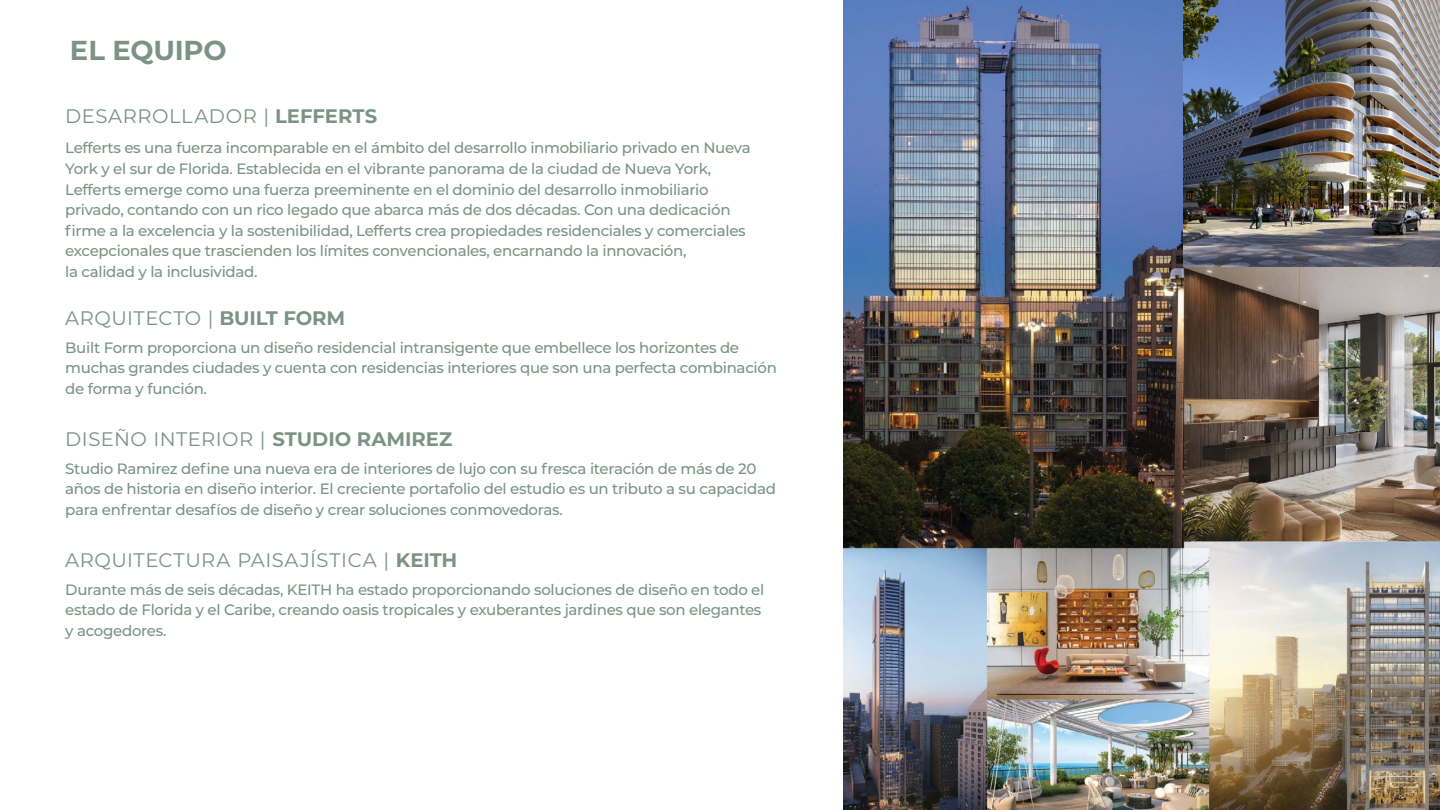
<style>
.page{position:relative;width:1440px;height:810px;background:#fff}
.page>*{position:absolute;margin:0;border:0;box-sizing:border-box;transform-origin:0 0}
.t1{font:700 27.38px "Montserrat";letter-spacing:-.01em;color:#7b9386}
.t2{font:19.58px "Montserrat";letter-spacing:.025em;color:#7b9386}
.t3{font:500 15px/20.6px "Montserrat";letter-spacing:-.02em;color:#7b9386}
.s1{font-weight:700}
</style>
<div class="page">
<img style="left:844px;top:0;width:596px;height:810px">
<img style="left:1184px;top:0;width:256px;height:267px">
<h1 class="t1" style="left:70px;top:31px;width:158px">EL EQUIPO</h1>
<h2 class="t2" style="left:65px;top:102px;width:313px">DESARROLLADOR | <span class="s1">LEFFERTS</span></h2>
<p class="t3" style="left:65px;top:137px;width:687px">Lefferts es una fuerza incomparable en el ámbito del desarrollo inmobiliario privado en Nueva York y el sur de Florida. Establecida en el vibrante panorama de la ciudad de Nueva York, Lefferts emerge como una fuerza preeminente en el dominio del desarrollo inmobiliario privado, contando con un rico legado que abarca más de dos décadas. Con una dedicación firme a la excelencia y la sostenibilidad, Lefferts crea propiedades residenciales y comerciales excepcionales que trascienden los límites convencionales, encarnando la innovación,<br>la calidad y la inclusividad.</p>
<h2 class="t2" style="left:65px;top:304px;width:282px">ARQUITECTO | <span class="s1">BUILT FORM</span></h2>
<p class="t3" style="left:65px;top:337px;width:713px">Built Form proporciona un diseño residencial intransigente que embellece los horizontes de muchas grandes ciudades y cuenta con residencias interiores que son una perfecta combinación de forma y función.</p>
<h2 class="t2" style="left:65px;top:425px;width:388px">DISEÑO INTERIOR | <span class="s1">STUDIO RAMIREZ</span></h2>
<p class="t3" style="left:65px;top:458px;width:712px">Studio Ramirez define una nueva era de interiores de lujo con su fresca iteración de más de 20 años de historia en diseño interior. El creciente portafolio del estudio es un tributo a su capacidad para enfrentar desafíos de diseño y crear soluciones conmovedoras.</p>
<h2 class="t2" style="left:65px;top:546px;width:394px">ARQUITECTURA PAISAJÍSTICA | <span class="s1">KEITH</span></h2>
<p class="t3" style="left:65px;top:579px;width:701px">Durante más de seis décadas, KEITH ha estado proporcionando soluciones de diseño en todo el estado de Florida y el Caribe, creando oasis tropicales y exuberantes jardines que son elegantes y acogedores.</p>
</div>
